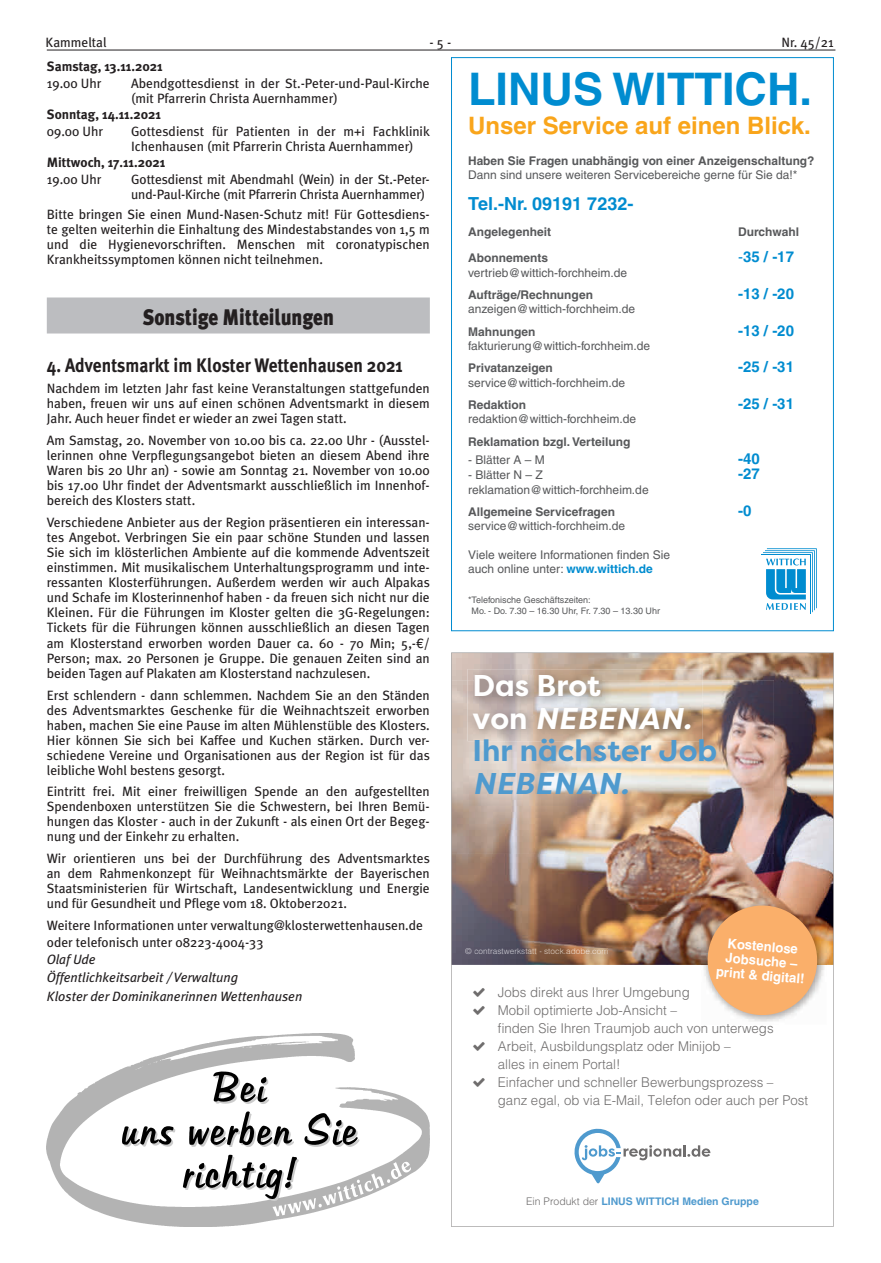
<style>
.page{position:relative;width:881px;height:1263px;background:#fff}
.page>*{position:absolute;margin:0;border:0;box-sizing:border-box;transform-origin:0 0}
.t1{font:700 45px "Helvetica LT";color:#008cd0}
.t2{font:700 30px/32.4px "Filson Pro";color:#4f9ace}
.t3{font:italic 700 30px "Filson Pro";letter-spacing:.02em;color:#4f9ace}
.t4{font:700 24px "Helvetica LT";color:#f9a51b}
.t5{font:900 22.5px "Meta Plus";color:#231f20;scale:.85 1}
.t6{font:700 19.5px "Meta Plus";color:#231f20;scale:.9 1}
.t7{font:700 18px "Helvetica LT";color:#008cd0}
.t8{font:700 15px "Helvetica LT";color:#008cd0}
.t9{font:13.5px/15px "Meta Plus";color:#231f20;text-align:justify}
.t10{font:300 13.5px/18px "Helvetica LT";color:#6f6d6d}
.t11{font:italic 13.5px/18.1px "Meta Plus";color:#231f20}
.t12{font:700 13.5px "Meta Plus";color:#231f20}
.t13{font:700 13.5px/14.5px "Helvetica LT";color:#fff;text-align:center}
.t14{font:12px/14.4px "Helvetica LT2";color:#57585a}
.t15{font:700 12px "Helvetica LT";color:#57585a}
.t16{font:700 10.5px "Helvetica LT";color:#4f9ace}
.t17{font:9px/11.4px "Helvetica LT2";color:#57585a}
.t18{font:300 8.25px "Helvetica LT";color:#cecdd4}
.s1{font-family:"Helvetica LT2";font-weight:400}
.s2{font-family:"Helvetica LT";font-weight:700;color:#008cd0}
.s3{font-family:"Helvetica LT"}
.s4{color:#fff}
.s5{font-style:italic;color:#fff}
.s6{color:#d1d0d7}
.s7{color:#d0cfd6}
.s8{color:#cfcdd5}
.s9{color:#ccccd3}
.s10{color:#cbcad2}
.s11{color:#d2ccce}
.s12{color:#dad2cf}
.s13{color:#eadacd}
.s14{color:#e6d7cb}
.s15{color:#dfd1c7}
.s16{color:#e1d3c7}
.s17{color:#ebd9cb}
.s18{color:#f2e1d2}
.s19{color:#f1e6da}
.s20{color:#f2e7de}
.s21{color:#f2e8df}
.s22{font-weight:300;color:#6f6d6d}
</style>
<div class="page">
<hr style="left:47px;top:50px;width:788px;height:1px;background:#231f20">
<div style="left:47px;top:297px;width:382px;height:36px;background:#bcbdc0"></div>
<img style="left:451px;top:653px;width:382px;height:573px">
<img style="left:700px;top:899px;width:126px;height:125px">
<img style="left:700px;top:1023px;width:72px;height:1px">
<svg style="left:705px;top:903px;width:114px;height:114px;background:#eaad77"></svg>
<svg style="left:465px;top:948px;width:6px;height:6px"></svg>
<img style="left:474px;top:948px;width:62px;height:6px">
<img style="left:539px;top:948px;width:68px;height:6px">
<svg style="left:762px;top:548px;width:54px;height:64px"></svg>
<img style="left:47px;top:1033px;width:382px;height:194px">
<svg style="left:213px;top:1071px;width:56px;height:33px"></svg>
<svg style="left:121px;top:1111px;width:238px;height:36px"></svg>
<svg style="left:183px;top:1155px;width:228px;height:61px"></svg>
<svg style="left:473px;top:987px;width:11px;height:9px"></svg>
<svg style="left:473px;top:1005px;width:11px;height:9px"></svg>
<svg style="left:473px;top:1041px;width:11px;height:9px"></svg>
<svg style="left:473px;top:1077px;width:11px;height:9px"></svg>
<p class="t9" style="left:45px;top:34px;width:63px">Kammeltal</p>
<p class="t9" style="left:429px;top:34px;width:23px">- 5 -</p>
<p class="t9" style="left:781px;top:34px;width:54px">Nr. 45/21</p>
<p class="t12" style="left:47px;top:58px;width:117px">Samstag, 13.11.2021</p>
<p class="t9" style="left:47px;top:75px;width:56px">19.00 Uhr</p>
<p class="t9" style="left:131px;top:75px;width:300px">Abendgottesdienst in der St.-Peter-und-Paul-Kirche (mit Pfarrerin Christa Auernhammer)</p>
<p class="t12" style="left:47px;top:106px;width:116px">Sonntag, 14.11.2021</p>
<p class="t9" style="left:47px;top:123px;width:58px">09.00 Uhr</p>
<p class="t9" style="left:131px;top:123px;width:300px">Gottesdienst für Patienten in der m+i Fachklinik<br>Ichenhausen (mit Pfarrerin Christa Auernhammer)</p>
<p class="t12" style="left:47px;top:155px;width:120px">Mittwoch, 17.11.2021</p>
<p class="t9" style="left:47px;top:171px;width:56px">19.00 Uhr</p>
<p class="t9" style="left:131px;top:171px;width:300px">Gottesdienst mit Abendmahl (Wein) in der St.-Peter&shy;und-Paul-Kirche (mit Pfarrerin Christa Auernhammer)</p>
<p class="t9" style="left:47px;top:207px;width:384px">Bitte bringen Sie einen Mund-Nasen-Schutz mit! Für Gottesdiens&shy;te gelten weiterhin die Einhaltung des Mindestabstandes von 1,5 m und die Hygienevorschriften. Menschen mit coronatypischen Krankheitssymptomen können nicht teilnehmen.</p>
<h1 class="t1" style="left:468px;top:62px;width:345px">LINUS WITTICH.</h1>
<h3 class="t4" style="left:468px;top:111px;width:344px">Unser Service auf einen Blick.</h3>
<p class="t15" style="left:468px;top:153px;width:348px">Haben Sie Fragen unabhängig von einer Anzeigenschaltung?</p>
<p class="t14" style="left:468px;top:168px;width:331px">Dann sind unsere weiteren Servicebereiche gerne für Sie da!*</p>
<h3 class="t7" style="left:468px;top:193px;width:167px">Tel.-Nr. 09191 7232-</h3>
<p class="t15" style="left:468px;top:224px;width:84px">Angelegenheit</p>
<p class="t15" style="left:737px;top:224px;width:62px">Durchwahl</p>
<p class="t15" style="left:468px;top:251px;width:81px">Abonnements</p>
<p class="t8" style="left:737px;top:248px;width:57px"><span class="s1">-</span>35 / -17</p>
<p class="t14" style="left:468px;top:265px;width:160px">vertrieb@wittich-forchheim.de</p>
<p class="t15" style="left:468px;top:287px;width:126px">Aufträge/Rechnungen</p>
<p class="t8" style="left:737px;top:285px;width:57px">-13 / -20</p>
<p class="t14" style="left:468px;top:302px;width:168px">anzeigen@wittich-forchheim.de</p>
<p class="t15" style="left:468px;top:324px;width:69px">Mahnungen</p>
<p class="t8" style="left:737px;top:321px;width:57px">-13 / -20</p>
<p class="t14" style="left:468px;top:339px;width:183px">fakturierung@wittich-forchheim.de</p>
<p class="t15" style="left:468px;top:361px;width:86px">Privatanzeigen</p>
<p class="t8" style="left:737px;top:358px;width:57px">-25 / -31</p>
<p class="t14" style="left:468px;top:375px;width:158px">service@wittich-forchheim.de</p>
<p class="t15" style="left:468px;top:397px;width:59px">Redaktion</p>
<p class="t8" style="left:737px;top:394px;width:57px">-25 / -31</p>
<p class="t14" style="left:468px;top:412px;width:169px">redaktion@wittich-forchheim.de</p>
<p class="t15" style="left:468px;top:435px;width:164px">Reklamation bzgl. Verteilung</p>
<p class="t14" style="left:468px;top:453px;width:78px">- Blätter A – M</p>
<p class="t8" style="left:737px;top:450px;width:23px">-40</p>
<p class="t14" style="left:468px;top:468px;width:76px">- Blätter N – Z</p>
<p class="t8" style="left:737px;top:465px;width:23px">-27</p>
<p class="t14" style="left:468px;top:482px;width:182px">reklamation@wittich-forchheim.de</p>
<p class="t15" style="left:468px;top:504px;width:148px">Allgemeine Servicefragen</p>
<p class="t8" style="left:737px;top:501px;width:15px">-0</p>
<p class="t14" style="left:468px;top:519px;width:158px">service@wittich-forchheim.de</p>
<p class="t14" style="left:468px;top:548px;width:203px">Viele weitere Informationen finden Sie auch online unter: <span class="s2">www.wittich.de</span></p>
<p class="t17" style="left:471px;top:594px;width:190px;text-indent:-3px">*Telefonische Geschäftszeiten:<br>Mo. - Do. 7.30 – 16.30 Uhr, Fr. 7.30 – 13.30 Uhr</p>
<h3 class="t5" style="left:143px;top:304px;width:226px">Sonstige Mitteilungen</h3>
<h3 class="t6" style="left:47px;top:354px;width:397px">4. Adventsmarkt im Kloster Wettenhausen 2021</h3>
<p class="t9" style="left:47px;top:381px;width:384px">Nachdem im letzten Jahr fast keine Veranstaltungen stattgefunden haben, freuen wir uns auf einen schönen Adventsmarkt in diesem Jahr. Auch heuer findet er wieder an zwei Tagen statt.</p>
<p class="t9" style="left:47px;top:433px;width:384px">Am Samstag, 20. November von 10.00 bis ca. 22.00 Uhr - (Ausstel&shy;lerinnen ohne Verpflegungsangebot bieten an diesem Abend ihre Waren bis 20 Uhr an) - sowie am Sonntag 21. November von 10.00 bis 17.00 Uhr findet der Adventsmarkt ausschließlich im Innenhof&shy;bereich des Klosters statt.</p>
<p class="t9" style="left:47px;top:514px;width:384px">Verschiedene Anbieter aus der Region präsentieren ein interessan&shy;tes Angebot. Verbringen Sie ein paar schöne Stunden und lassen Sie sich im klösterlichen Ambiente auf die kommende Adventszeit einstimmen. Mit musikalischem Unterhaltungsprogramm und inte&shy;ressanten Klosterführungen. Außerdem werden wir auch Alpakas und Schafe im Klosterinnenhof haben - da freuen sich nicht nur die Kleinen. Für die Führungen im Kloster gelten die 3G-Regelungen:<br>Tickets für die Führungen können ausschließlich an diesen Tagen am Klosterstand erworben worden Dauer ca. 60 - 70 Min; 5,-<span class="s3">€</span>/ Person; max. 20 Personen je Gruppe. Die genauen Zeiten sind an beiden Tagen auf Plakaten am Klosterstand nachzulesen.</p>
<p class="t9" style="left:47px;top:687px;width:384px">Erst schlendern - dann schlemmen. Nachdem Sie an den Ständen des Adventsmarktes Geschenke für die Weihnachtszeit erworben haben, machen Sie eine Pause im alten Mühlenstüble des Klosters.<br>Hier können Sie sich bei Kaffee und Kuchen stärken. Durch ver&shy;schiedene Vereine und Organisationen aus der Region ist für das leibliche Wohl bestens gesorgt.</p>
<p class="t9" style="left:47px;top:784px;width:384px">Eintritt frei. Mit einer freiwilligen Spende an den aufgestellten Spendenboxen unterstützen Sie die Schwestern, bei Ihren Bemü&shy;hungen das Kloster - auch in der Zukunft - als einen Ort der Begeg&shy;nung und der Einkehr zu erhalten.</p>
<p class="t9" style="left:47px;top:851px;width:384px">Wir orientieren uns bei der Durchführung des Adventsmarktes an dem Rahmenkonzept für Weihnachtsmärkte der Bayerischen Staatsministerien für Wirtschaft, Landesentwicklung und Energie und für Gesundheit und Pflege vom 18. Oktober2021.</p>
<p class="t9" style="left:47px;top:916px;width:377px;line-height:17.1px">Weitere Informationen unter verwaltung@klosterwettenhausen.de oder telefonisch unter 08223-4004-33</p>
<p class="t11" style="left:47px;top:950px;width:257px">Olaf Ude<br>Öffentlichkeitsarbeit / Verwaltung<br>Kloster der Dominikanerinnen Wettenhausen</p>
<h2 class="t2" style="left:472px;top:670px;width:246px"><span class="s4">Das Brot<br>von</span> <span class="s5">NEBENAN.<br></span>Ihr nächster Job</h2>
<h2 class="t3" style="left:472px;top:764px;width:158px">NEBENAN.</h2>
<p class="t13" style="left:719px;top:935px;width:90px;rotate:5deg">Kostenlose<br>Jobsuche – print &amp; digital!</p>
<p class="t18" style="left:465px;top:946px;width:145px"><span class="s6">©</span> <span class="s7">con</span><span class="s8">t</span>rast<span class="s9">werk</span><span class="s10">s</span><span class="s11">t</span><span class="s12">a</span><span class="s13">t</span><span class="s14">t</span> <span class="s15">- st</span><span class="s16">ock.</span><span class="s17">ad</span><span class="s18">ob</span><span class="s19">e.</span><span class="s20">co</span><span class="s21">m</span></p>
<p class="t10" style="left:497px;top:983px;width:311px">Jobs direkt aus Ihrer Umgebung<br>Mobil optimierte Job-Ansicht –<br>finden Sie Ihren Traumjob auch von un erwegs Arbeit, Ausbildungsplatz oder Minijob –<br>alles in einem Portal!<br>Einfacher und schneller Bewerbungsprozess –<br>ganz egal, ob via E-Mail, Telefon oder auch per Post</p>
<p class="t10" style="left:726px;top:1019px;width:5px">t</p>
<p class="t16" style="left:526px;top:1195px;width:234px"><span class="s22">Ein Produkt der</span> LINUS WITTICH Medien Gruppe</p>
</div>
